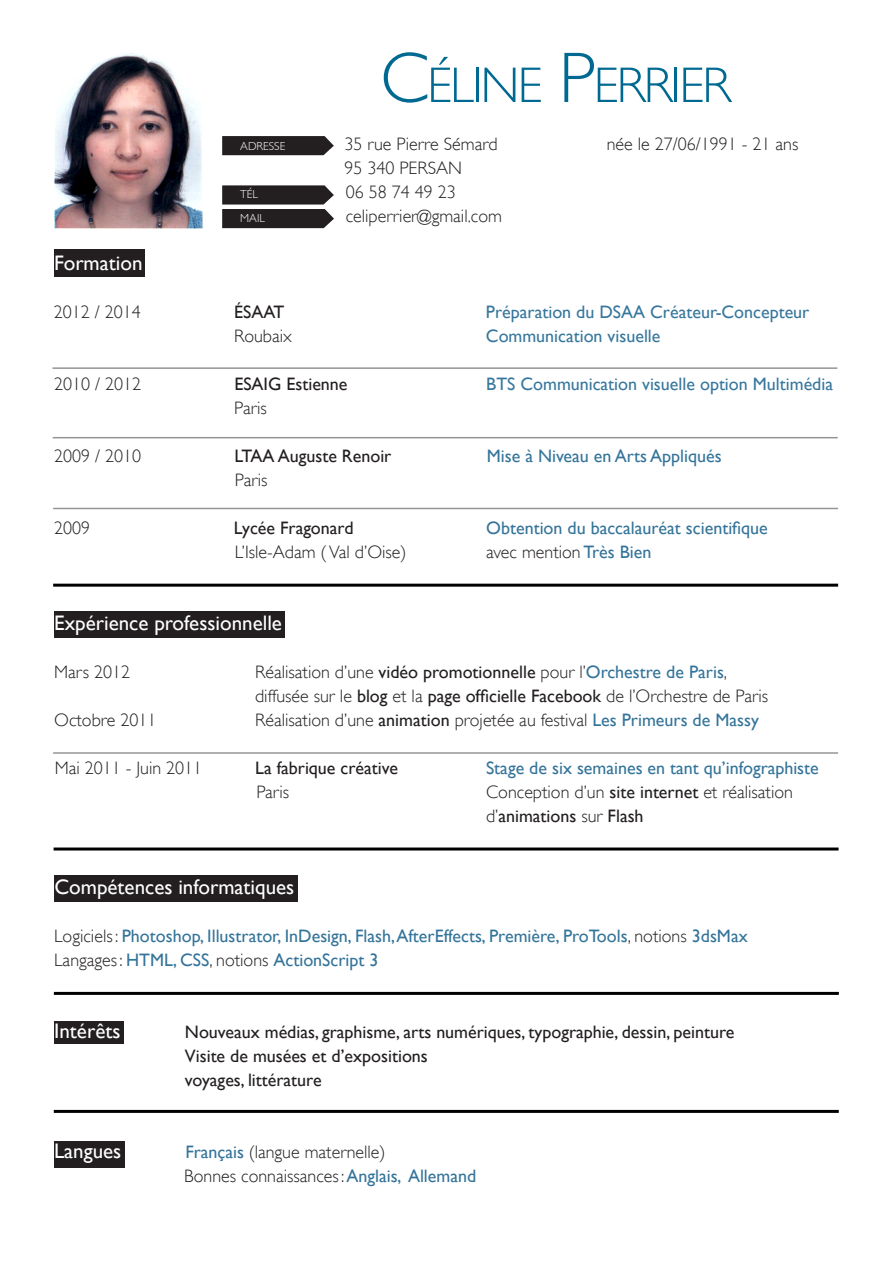
<style>
.page{position:relative;width:893px;height:1263px;background:#fff}
.page>*{position:absolute;margin:0;border:0;box-sizing:border-box;transform-origin:0 0}
.t1{font:300 50.4px "Gill Sans";letter-spacing:-.035em;color:#006991}
.t2{font:21px "Gill Sans";color:#fff}
.Paragraph_Style_1{font:300 18px/24px "Gill Sans";color:#231f20}
.Paragraph_Style_1-2{font:18px/24px "Gill Sans";color:#34749a}
.Paragraph_Style_1-3{font:18px "Gill Sans";color:#231f20}
.t3{font:18px "Gill Sans";color:#37779d}
.texte{font:300 18px "Gill Sans";color:#231f20}
.t4{font:300 11.55px "Gill Sans";color:#fff}
.s1{font-size:72px}
.s2{font-weight:300;color:#231f20}
.s3{font-weight:400}
.s4{font-weight:400;color:#34749a}
</style>
<div class="page">
<div style="left:54px;top:249px;width:91px;height:27px;background:#231f20"></div>
<div style="left:54px;top:1141px;width:70px;height:26px;background:#231f20"></div>
<svg style="left:222px;top:136px;width:112px;height:19px;background:#2d2a2b"></svg>
<svg style="left:222px;top:185px;width:112px;height:43px;background:#444142"></svg>
<div style="left:54px;top:611px;width:231px;height:27px;background:#231f20"></div>
<div style="left:54px;top:875px;width:244px;height:26px;background:#231f20"></div>
<div style="left:54px;top:1021px;width:69px;height:22px;background:#231f20"></div>
<hr style="left:53px;top:508px;width:785px;height:1px;background:#939598">
<hr style="left:53px;top:752px;width:785px;height:2px;background:#939598">
<hr style="left:53px;top:437px;width:785px;height:1px;background:#939598">
<hr style="left:52px;top:367px;width:785px;height:2px;background:#939598">
<hr style="left:53px;top:584px;width:785px;height:3px;background:#000">
<hr style="left:54px;top:847px;width:784px;height:3px;background:#000">
<hr style="left:54px;top:992px;width:785px;height:3px;background:#000">
<hr style="left:54px;top:1110px;width:785px;height:3px;background:#000">
<img style="left:54px;top:53px;width:149px;height:175px">
<p class="t1" style="left:380px;top:56px;width:352px"><span class="s1">C</span>ÉLINE <span class="s1">P</span>ERRIER</p>
<p class="t4" style="left:240px;top:140px;width:47px">ADRESSE</p>
<p class="Paragraph_Style_1" style="left:344px;top:132px;width:155px">35 rue Pierre Sémard</p>
<p class="Paragraph_Style_1" style="left:344px;top:156px;width:119px">95 340 PERSAN</p>
<p class="Paragraph_Style_1" style="left:607px;top:132px;width:193px">née le 27/06/1991 - 21 ans</p>
<p class="t4" style="left:240px;top:188px;width:19px">TÉL</p>
<p class="Paragraph_Style_1" style="left:346px;top:180px;width:112px">06 58 74 49 23</p>
<p class="t4" style="left:240px;top:212px;width:26px">MAIL</p>
<p class="Paragraph_Style_1" style="left:346px;top:204px;width:158px">celiperrier@gmail.com</p>
<p class="t2" style="left:54px;top:251px;width:90px">Formation</p>
<p class="Paragraph_Style_1" style="left:54px;top:300px;width:89px">2012 / 2014</p>
<p class="Paragraph_Style_1-3" style="left:234px;top:301px;width:52px">ÉSAAT</p>
<p class="texte" style="left:234px;top:326px;width:59px">Roubaix</p>
<p class="t3" style="left:486px;top:301px;width:325px">Préparation du DSAA Créateur-Concepteur</p>
<p class="t3" style="left:486px;top:325px;width:176px">Communication visuelle</p>
<p class="Paragraph_Style_1" style="left:54px;top:372px;width:89px">2010 / 2012</p>
<p class="Paragraph_Style_1-3" style="left:234px;top:373px;width:115px">ESAIG Estienne</p>
<p class="t3" style="left:486px;top:373px;width:348px">BTS Communication visuelle option Multimédia</p>
<p class="texte" style="left:234px;top:398px;width:34px">Paris</p>
<p class="texte" style="left:54px;top:446px;width:89px">2009 / 2010</p>
<p class="Paragraph_Style_1-3" style="left:234px;top:445px;width:159px">LTAA Auguste Renoir</p>
<p class="Paragraph_Style_1-2" style="left:487px;top:444px;width:236px">Mise à Niveau en Arts Appliqués</p>
<p class="Paragraph_Style_1" style="left:235px;top:468px;width:34px">Paris</p>
<p class="Paragraph_Style_1" style="left:54px;top:516px;width:37px">2009</p>
<p class="Paragraph_Style_1-3" style="left:234px;top:517px;width:121px">Lycée Fragonard</p>
<p class="Paragraph_Style_1" style="left:235px;top:540px;width:173px">L’Isle-Adam ( Val d’Oise)</p>
<p class="Paragraph_Style_1-2" style="left:486px;top:516px;width:283px">Obtention du baccalauréat scientifique <span class="s2">avec mention</span> Très Bien</p>
<p class="t2" style="left:54px;top:611px;width:229px">Expérience professionnelle</p>
<p class="Paragraph_Style_1" style="left:54px;top:660px;width:77px">Mars 2012</p>
<p class="Paragraph_Style_1" style="left:54px;top:708px;width:104px">Octobre 2011</p>
<p class="Paragraph_Style_1" style="left:255px;top:660px;width:515px">Réalisation d’une <span class="s3">vidéo promotionnelle</span> pour l’<span class="s4">Orchestre de Paris</span>, diffusée sur le <span class="s3">blog</span> et la <span class="s3">page officielle Facebook</span> de l’Orchestre de Paris</p>
<p class="Paragraph_Style_1" style="left:255px;top:708px;width:505px">Réalisation d’une <span class="s3">animation</span> projetée au festival <span class="s4">Les Primeurs de Massy</span></p>
<p class="Paragraph_Style_1-3" style="left:255px;top:757px;width:144px">La fabrique créative</p>
<p class="Paragraph_Style_1" style="left:55px;top:756px;width:149px">Mai 2011 - Juin 2011</p>
<p class="Paragraph_Style_1-2" style="left:486px;top:756px;width:334px">Stage de six semaines en tant qu’infographiste</p>
<p class="Paragraph_Style_1" style="left:486px;top:780px;width:308px">Conception d’un <span class="s3">site internet</span> et réalisation d’<span class="s3">animations</span> sur <span class="s3">Flash</span></p>
<p class="Paragraph_Style_1" style="left:256px;top:780px;width:34px">Paris</p>
<p class="t2" style="left:54px;top:875px;width:241px">Compétences informatiques</p>
<p class="Paragraph_Style_1-2" style="left:54px;top:924px;width:695px"><span class="s2">Logiciels:</span> Photoshop, Illustrator, InDesign, Flash, AfterEffects, Première, ProTools<span class="s2">, notions</span> 3dsMax<br><span class="s2">Langages:</span> HTML, CSS<span class="s2">, notions</span> ActionScript 3</p>
<p class="t2" style="left:54px;top:1019px;width:68px">Intérêts</p>
<p class="Paragraph_Style_1-3" style="left:185px;top:1021px;width:551px">Nouveaux médias, graphisme, arts numériques, typographie, dessin, peinture</p>
<p class="Paragraph_Style_1-3" style="left:185px;top:1045px;width:244px">Visite de musées et d’expositions</p>
<p class="Paragraph_Style_1-3" style="left:185px;top:1069px;width:138px">voyages, littérature</p>
<p class="t2" style="left:54px;top:1139px;width:69px">Langues</p>
<p class="Paragraph_Style_1" style="left:185px;top:1140px;width:202px"><span class="s4">Français</span> (langue maternelle)</p>
<p class="Paragraph_Style_1" style="left:184px;top:1164px;width:293px">Bonnes connaissances:<span class="s4">Anglais, Allemand</span></p>
</div>
